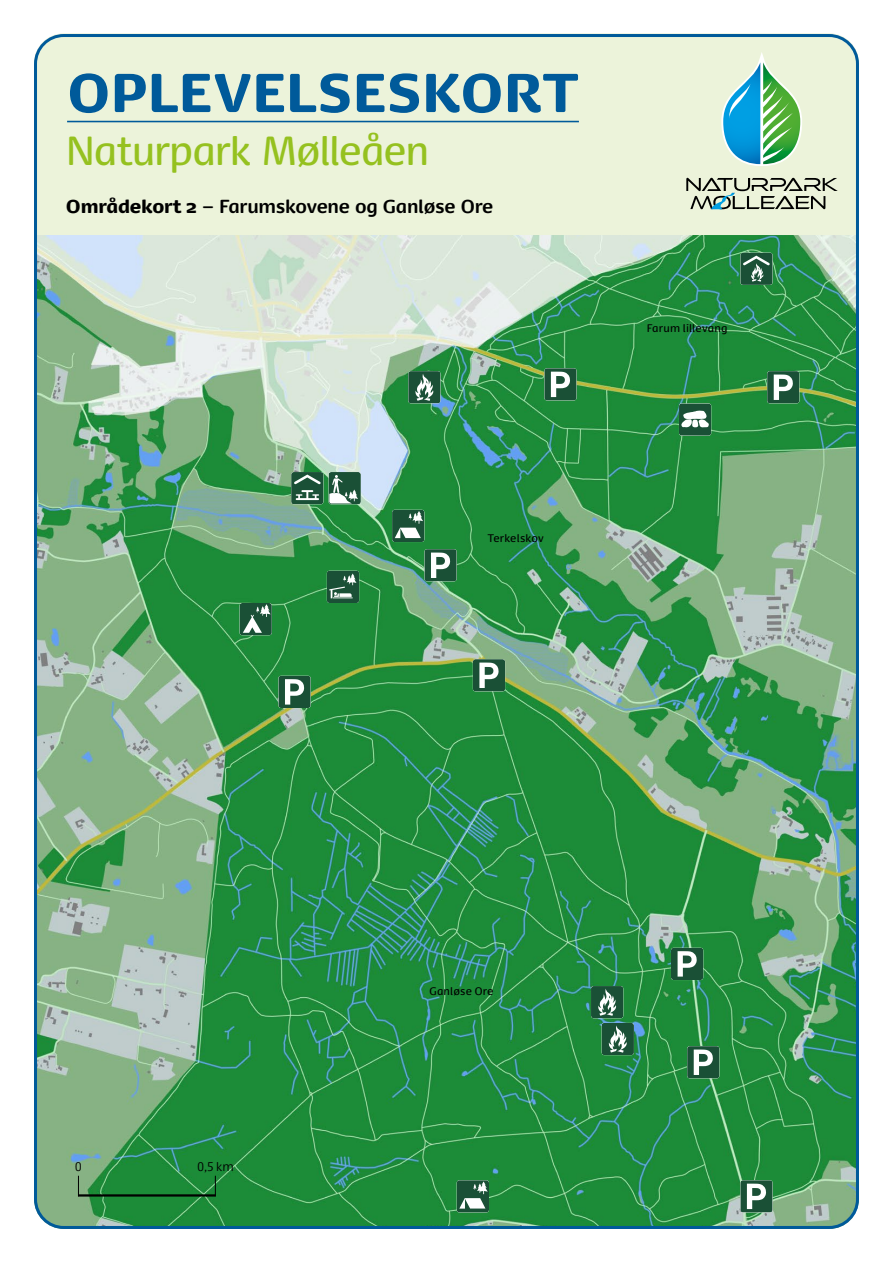
<style>
.page{position:relative;width:893px;height:1263px;background:#fff}
.page>*{position:absolute;margin:0;border:0;box-sizing:border-box;transform-origin:0 0}
.t1{font:900 52.05px "Dancer Pro";letter-spacing:-.005em;color:#005a9a}
.t2{font:38.7px "Dancer Pro";letter-spacing:-.035em;color:#95c11f}
.t3{font:700 18px "Dancer Pro";letter-spacing:-.015em;color:#000}
.t4{font:300 12px "Dancer Pro";color:#000}
.t5{font:10.5px "Dancer Pro";letter-spacing:.015em;color:#000}
.s1{font-weight:900}
</style>
<div class="page">
<img style="left:34px;top:235px;width:825px;height:994px">
<div style="left:34px;top:33px;width:825px;height:202px;background:#ecf3da"></div>
<hr style="left:67px;top:121px;width:512px;height:1px;background:#005a9a">
<svg style="left:721px;top:52px;width:81px;height:114px;background:#85c9b9"></svg>
<svg style="left:686px;top:178px;width:152px;height:31px;background:#aab2a1"></svg>
<hr style="left:78px;top:1194px;width:138px;height:2px;background:#000">
<svg style="left:78px;top:1176px;width:1px;height:18px"></svg>
<svg style="left:215px;top:1176px;width:1px;height:18px"></svg>
<svg style="left:327px;top:571px;width:32px;height:32px"></svg>
<svg style="left:408px;top:371px;width:32px;height:32px"></svg>
<svg style="left:591px;top:986px;width:43px;height:69px;background:#3c7b56"></svg>
<svg style="left:240px;top:603px;width:32px;height:32px"></svg>
<svg style="left:679px;top:403px;width:32px;height:33px"></svg>
<svg style="left:740px;top:253px;width:33px;height:32px"></svg>
<svg style="left:424px;top:549px;width:33px;height:32px"></svg>
<svg style="left:767px;top:371px;width:32px;height:32px"></svg>
<svg style="left:671px;top:948px;width:32px;height:32px"></svg>
<svg style="left:687px;top:1046px;width:32px;height:32px"></svg>
<svg style="left:473px;top:659px;width:32px;height:32px"></svg>
<svg style="left:278px;top:676px;width:33px;height:32px"></svg>
<svg style="left:740px;top:1180px;width:33px;height:32px"></svg>
<svg style="left:544px;top:368px;width:33px;height:32px"></svg>
<svg style="left:392px;top:510px;width:32px;height:32px"></svg>
<svg style="left:457px;top:1180px;width:32px;height:32px"></svg>
<svg style="left:291px;top:472px;width:32px;height:32px"></svg>
<svg style="left:329px;top:472px;width:32px;height:32px"></svg>
<h1 class="t1" style="left:67px;top:53px;width:512px">OPLEVELSESKORT</h1>
<h2 class="t2" style="left:66px;top:124px;width:365px">Naturpark Mølleåen</h2>
<p class="t3" style="left:66px;top:193px;width:429px"><span class="s1">Områdekort 2</span> – Farumskovene og Ganløse Ore</p>
<p class="t5" style="left:647px;top:321px;width:82px">Farum lillevang</p>
<p class="t5" style="left:488px;top:530px;width:57px">Terkelskov</p>
<p class="t4" style="left:75px;top:1158px;width:9px">0</p>
<p class="t4" style="left:197px;top:1158px;width:38px">0,5 km</p>
<p class="t5" style="left:429px;top:984px;width:66px">Ganløse Ore</p>
</div>
